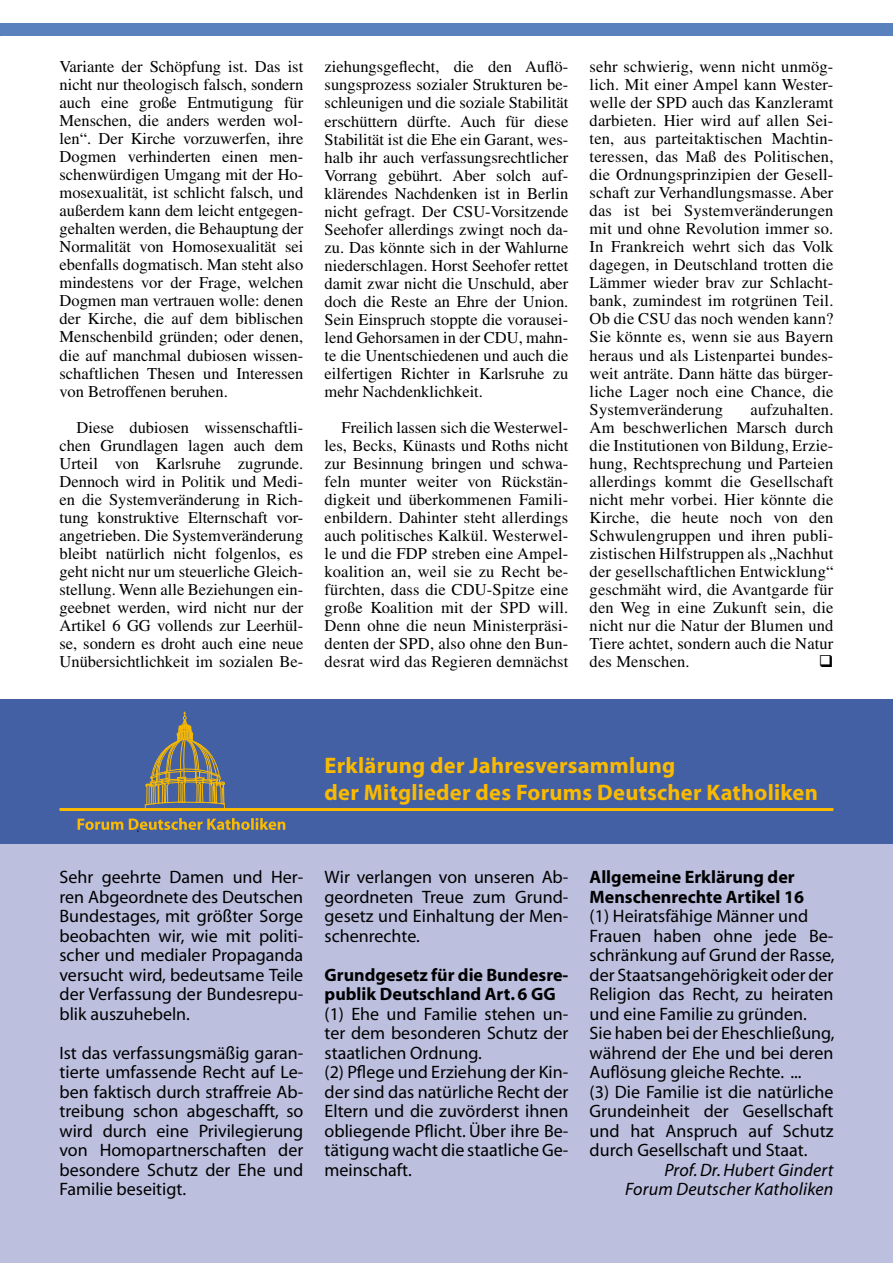
<style>
.page{position:relative;width:893px;height:1263px;background:#fff}
.page>*{position:absolute;margin:0;border:0;box-sizing:border-box;transform-origin:0 0}
.t1{font:700 22.5px/27px "Myriad";letter-spacing:.01em;color:#faba00}
.t2{font:18px/19.5px "Myriad";color:#000;text-align:justify}
.t3{font:700 18px/19.5px "Myriad";color:#000}
.t4{font:italic 18px/19.5px "Myriad";letter-spacing:.01em;color:#000;text-align:right}
.t5{font:16.5px/18px "Times";color:#000;text-align:justify}
</style>
<div class="page">
<div style="left:0;top:23px;width:893px;height:13px;background:#5881bd"></div>
<div style="left:0;top:836px;width:893px;height:427px;background:#bcbfde"></div>
<div style="left:0;top:699px;width:893px;height:145px;background:#4460a5"></div>
<hr style="left:60px;top:808px;width:773px;height:3px;background:#faba00">
<svg style="left:78px;top:711px;width:207px;height:121px"></svg>
<hr style="left:137px;top:809px;width:88px;height:1px;background:#faba00">
<p class="t5" style="left:60px;top:58px;width:245px">Variante der Schöpfung ist. Das ist nicht nur theologisch falsch, sondern auch eine große Entmutigung für Menschen, die anders werden wol&shy;len“. Der Kirche vorzuwerfen, ihre Dogmen verhinderten einen men&shy;schenwürdigen Umgang mit der Ho&shy;mosexualität, ist schlicht falsch, und außerdem kann dem leicht entgegen&shy;gehalten werden, die Behauptung der Normalität von Homosexualität sei ebenfalls dogmatisch. Man steht also mindestens vor der Frage, welchen Dogmen man vertrauen wolle: denen der Kirche, die auf dem biblischen Menschenbild gründen; oder denen, die auf manchmal dubiosen wissen&shy;schaftlichen Thesen und Interessen von Betroffenen beruhen.</p>
<p class="t5" style="left:60px;top:418px;width:245px;text-indent:17px">Diese dubiosen wissenschaftli&shy;chen Grundlagen lagen auch dem Urteil von Karlsruhe zugrunde.<br>Dennoch wird in Politik und Medi&shy;en die Systemveränderung in Rich&shy;tung konstruktive Elternschaft vor&shy;angetrieben. Die Systemveränderung bleibt natürlich nicht folgenlos, es geht nicht nur um steuerliche Gleich&shy;stellung. Wenn alle Beziehungen ein&shy;geebnet werden, wird nicht nur der Artikel 6 GG vollends zur Leerhül&shy;se, sondern es droht auch eine neue Unübersichtlichkeit im sozialen Be-</p>
<p class="t5" style="left:325px;top:58px;width:245px">ziehungsgeflecht, die den Auflö&shy;sungsprozess sozialer Strukturen be&shy;schleunigen und die soziale Stabilität erschüttern dürfte. Auch für diese Stabilität ist die Ehe ein Garant, wes&shy;halb ihr auch verfassungsrechtlicher Vorrang gebührt. Aber solch auf&shy;klärendes Nachdenken ist in Berlin nicht gefragt. Der CSU-Vorsitzende Seehofer allerdings zwingt noch da&shy;zu. Das könnte sich in der Wahlurne niederschlagen. Horst Seehofer rettet damit zwar nicht die Unschuld, aber doch die Reste an Ehre der Union.<br>Sein Einspruch stoppte die vorausei&shy;lend Gehorsamen in der CDU, mahn&shy;te die Unentschiedenen und auch die eilfertigen Richter in Karlsruhe zu mehr Nachdenklichkeit.</p>
<p class="t5" style="left:325px;top:418px;width:245px;text-indent:17px">Freilich lassen sich die Westerwel&shy;les, Becks, Künasts und Roths nicht zur Besinnung bringen und schwa&shy;feln munter weiter von Rückstän&shy;digkeit und überkommenen Famili&shy;enbildern. Dahinter steht allerdings auch politisches Kalkül. Westerwel&shy;le und die FDP streben eine Ampel&shy;koalition an, weil sie zu Recht be&shy;fürchten, dass die CDU-Spitze eine große Koalition mit der SPD will.<br>Denn ohne die neun Ministerpräsi&shy;denten der SPD, also ohne den Bun&shy;desrat wird das Regieren demnächst</p>
<p class="t5" style="left:590px;top:58px;width:245px">sehr schwierig, wenn nicht unmög&shy;lich. Mit einer Ampel kann Wester&shy;welle der SPD auch das Kanzleramt darbieten. Hier wird auf allen Sei&shy;ten, aus parteitaktischen Machtin&shy;teressen, das Maß des Politischen, die Ordnungsprinzipien der Gesell&shy;schaft zur Verhandlungsmasse. Aber das ist bei Systemveränderungen mit und ohne Revolution immer so.<br>In Frankreich wehrt sich das Volk dagegen, in Deutschland trotten die Lämmer wieder brav zur Schlacht&shy;bank, zumindest im rotgrünen Teil.<br>Ob die CSU das noch wenden kann?<br>Sie könnte es, wenn sie aus Bayern heraus und als Listenpartei bundes&shy;weit anträte. Dann hätte das bürger&shy;liche Lager noch eine Chance, die Systemveränderung</p>
<p class="t5" style="left:590px;top:400px;width:245px;text-indent:161px">aufzuhalten.<br>Am beschwerlichen Marsch durch die Institutionen von Bildung, Erzie&shy;hung, Rechtsprechung und Parteien allerdings kommt die Gesellschaft nicht mehr vorbei. Hier könnte die Kirche, die heute noch von den Schwulengruppen und ihren publi&shy;zistischen Hilfstruppen als „Nachhut der gesellschaftlichen Entwicklung“ geschmäht wird, die Avantgarde für den Weg in eine Zukunft sein, die nicht nur die Natur der Blumen und Tiere achtet, sondern auch die Natur des Menschen.</p>
<h1 class="t1" style="left:325px;top:753px;width:495px">Erklärung der Jahresversammlung<br>der Mitglieder des Forums Deutscher Katholiken</h1>
<p class="t2" style="left:60px;top:868px;width:245px">Sehr geehrte Damen und Her&shy;ren Abgeordnete des Deutschen Bundestages, mit größter Sorge beobachten wir, wie mit politi&shy;scher und medialer Propaganda versucht wird, bedeutsame Teile der Verfassung der Bundesrepu&shy;blik auszuhebeln.</p>
<p class="t2" style="left:60px;top:1044px;width:245px">Ist das verfassungsmäßig garan&shy;tierte umfassende Recht auf Le&shy;ben faktisch durch straffreie Ab&shy;treibung schon abgeschafft, so wird durch eine Privilegierung von Homopartnerschaften der besondere Schutz der Ehe und Familie beseitigt.</p>
<p class="t2" style="left:325px;top:868px;width:245px">Wir verlangen von unseren Ab&shy;geordneten Treue zum Grund&shy;gesetz und Einhaltung der Men&shy;schenrechte.</p>
<p class="t3" style="left:325px;top:966px;width:245px">Grundgesetz für die Bundesre&shy;publik Deutschland Art. 6 GG</p>
<p class="t2" style="left:325px;top:1005px;width:245px;text-align:left">(1) Ehe und Familie stehen un&shy;ter dem besonderen Schutz der staatlichen Ordnung.<br>(2) Pflege und Erziehung der Kin&shy;der sind das natürliche Recht der<br>Eltern und die zuvörderst ihnen obliegende Pflicht. Über ihre Be&shy;tätigung wacht die staatliche Ge&shy;meinschaft.</p>
<p class="t3" style="left:590px;top:868px;width:216px">Allgemeine Erklärung der<br>Menschenrechte Artikel 16</p>
<p class="t2" style="left:590px;top:907px;width:247px;text-align:left">(1) Heiratsfähige Männer und<br>Frauen haben ohne jede Be&shy;schränkung auf Grund der Rasse, der Staatsangehörigkeit oder der<br>Religion das Recht, zu heiraten und eine Familie zu gründen.<br>Sie haben bei der Eheschließung, während der Ehe und bei deren<br>Auflösung gleiche Rechte. ...<br>(3) Die Familie ist die natürliche<br>Grundeinheit der Gesellschaft und hat Anspruch auf Schutz durch Gesellschaft und Staat.</p>
<p class="t4" style="left:625px;top:1161px;width:210px">Prof. Dr. Hubert Gindert<br>Forum Deutscher Katholiken</p>
</div>
